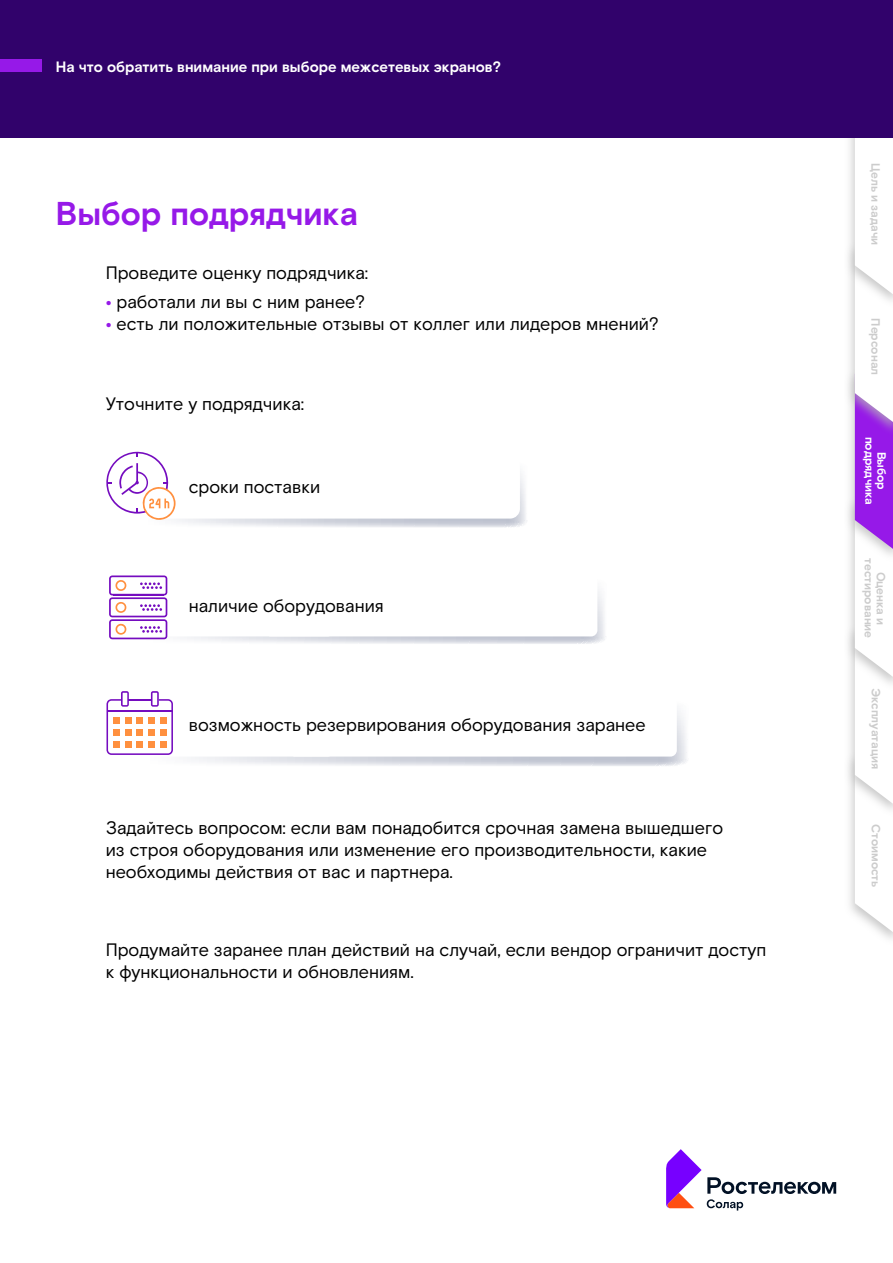
<style>
.page{position:relative;width:893px;height:1263px;background:#fff}
.page>*{position:absolute;margin:0;border:0;box-sizing:border-box;transform-origin:0 0}
.t1{font:700 33px "Rostelecom Basis";color:#9619e8}
.t2{font:18px/21.6px "Rostelecom Basis";color:#000}
.t3{font:700 15px "Rostelecom Basis";color:#fff}
.t4{font:700 12px/12px "Rostelecom Basis";color:#ccc;text-align:center}
.t5{font:700 12px/12px "Rostelecom Basis";color:#fff;text-align:center}
.s1{font-weight:700;color:#9619e8}
</style>
<div class="page">
<img style="left:845px;top:439px;width:10px;height:128px">
<img style="left:848px;top:312px;width:7px;height:127px">
<img style="left:842px;top:137px;width:13px;height:175px">
<svg style="left:855px;top:137px;width:38px;height:795px"></svg>
<svg style="left:666px;top:1149px;width:170px;height:61px"></svg>
<div style="left:0;top:0;width:893px;height:137px;background:#31026b"></div>
<div style="left:0;top:60px;width:42px;height:12px;background:#9619e8"></div>
<svg style="left:106px;top:451px;width:421px;height:77px"></svg>
<svg style="left:109px;top:575px;width:497px;height:69px"></svg>
<svg style="left:106px;top:691px;width:582px;height:75px"></svg>
<div style="left:113px;top:717px;width:7px;height:7px;background:#ff903f"></div>
<div style="left:125px;top:717px;width:6px;height:7px;background:#ff903f"></div>
<div style="left:136px;top:717px;width:7px;height:7px;background:#ff903f"></div>
<div style="left:148px;top:717px;width:7px;height:7px;background:#ff903f"></div>
<div style="left:113px;top:729px;width:7px;height:7px;background:#ff903f"></div>
<div style="left:125px;top:729px;width:6px;height:7px;background:#ff903f"></div>
<div style="left:136px;top:729px;width:7px;height:7px;background:#ff903f"></div>
<div style="left:148px;top:729px;width:7px;height:7px;background:#ff903f"></div>
<div style="left:113px;top:741px;width:7px;height:7px;background:#ff903f"></div>
<div style="left:125px;top:741px;width:6px;height:7px;background:#ff903f"></div>
<div style="left:136px;top:741px;width:7px;height:7px;background:#ff903f"></div>
<div style="left:148px;top:741px;width:7px;height:7px;background:#ff903f"></div>
<div style="left:160px;top:717px;width:6px;height:7px;background:#ff903f"></div>
<div style="left:160px;top:729px;width:6px;height:7px;background:#ff903f"></div>
<div style="left:160px;top:741px;width:6px;height:7px;background:#ff903f"></div>
<p class="t3" style="left:56px;top:58px;width:447px">На что обратить внимание при выборе межсетевых экранов?</p>
<h1 class="t1" style="left:56px;top:194px;width:304px">Выбор подрядчика</h1>
<p class="t2" style="left:106px;top:262px;width:264px">Проведите оценку подрядчика:</p>
<p class="t2" style="left:106px;top:291px;width:261px"><span class="s1">•</span> работали ли вы с ним ранее?</p>
<p class="t2" style="left:106px;top:313px;width:554px"><span class="s1">•</span> есть ли положительные отзывы от коллег или лидеров мнений?</p>
<p class="t2" style="left:106px;top:393px;width:200px">Уточните у подрядчика:</p>
<p class="t2" style="left:189px;top:476px;width:133px">сроки поставки</p>
<p class="t2" style="left:189px;top:595px;width:197px">наличие оборудования</p>
<p class="t2" style="left:189px;top:714px;width:458px">возможность резервирования оборудования заранее</p>
<p class="t2" style="left:106px;top:817px;width:619px">Задайтесь вопросом: если вам понадобится срочная замена вышедшего из строя оборудования или изменение его производительности, какие необходимы действия от вас и партнера.</p>
<p class="t2" style="left:106px;top:940px;width:662px">Продумайте заранее план действий на случай, если вендор ограничит доступ к функциональности и обновлениям.</p>
<p class="t4" style="left:881px;top:163px;width:83px;rotate:90deg">Цель и задачи</p>
<p class="t4" style="left:881px;top:318px;width:58px;rotate:90deg">Персонал</p>
<p class="t5" style="left:887px;top:437px;width:70px;rotate:90deg">Выбор подрядчика</p>
<p class="t4" style="left:887px;top:558px;width:81px;rotate:90deg">Оценка и тестирование</p>
<p class="t4" style="left:881px;top:688px;width:83px;rotate:90deg">Эксплуатация</p>
<p class="t4" style="left:881px;top:824px;width:65px;rotate:90deg">Стоимость</p>
</div>
